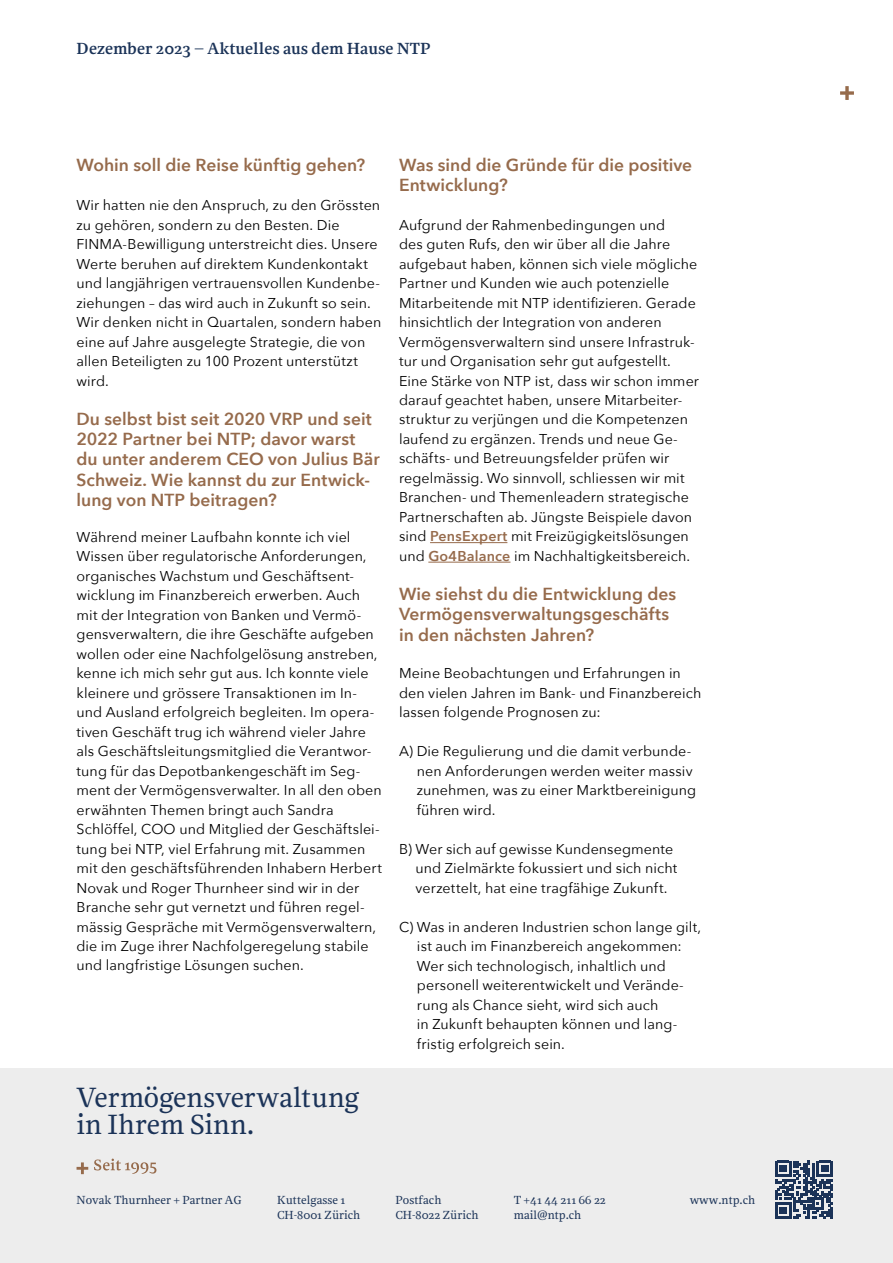
<style>
.page{position:relative;width:893px;height:1263px;background:#fff}
.page>*{position:absolute;margin:0;border:0;box-sizing:border-box;transform-origin:0 0}
.t1{font:28.5px/27px "NN Rekja";letter-spacing:-.005em;color:#1b3358}
.t2{font:600 17.4px/20.4px "Avenir Next";letter-spacing:.005em;color:#966b4c}
.t3{font:700 16.5px "NN Rekja";color:#1b3358}
.t4{font:14.25px/19.5px "Avenir Next";letter-spacing:.005em;color:#000}
.t5{font:12px/15px "NN Rekja";color:#1b3358}
.s1{font-weight:600;color:#966b4c}
</style>
<div class="page">
<svg style="left:840px;top:86px;width:14px;height:14px"></svg>
<div style="left:0;top:1068px;width:893px;height:195px;background:#ededed"></div>
<svg style="left:77px;top:1162px;width:11px;height:12px"></svg>
<svg style="left:94px;top:1159px;width:63px;height:15px"></svg>
<svg style="left:775px;top:1160px;width:58px;height:58px"></svg>
<hr style="left:430px;top:542px;width:77px;height:1px;background:#966b4c">
<hr style="left:428px;top:562px;width:82px;height:1px;background:#966b4c">
<p class="t3" style="left:77px;top:39px;width:356px">Dezember 2023 – Aktuelles aus dem Hause NTP</p>
<p class="t2" style="left:77px;top:154px;width:290px">Wohin soll die Reise künftig gehen?</p>
<p class="t4" style="left:77px;top:195px;width:306px">Wir hatten nie den Anspruch, zu den Grössten zu gehören, sondern zu den Besten. Die FINMA-Bewilligung unterstreicht dies. Unsere Werte beruhen auf direktem Kundenkontakt und langjährigen vertrauensvollen Kundenbe&shy;ziehungen – das wird auch in Zukunft so sein.<br>Wir denken nicht in Quartalen, sondern haben eine auf Jahre ausgelegte Strategie, die von allen Beteiligten zu 100 Prozent unterstützt wird.</p>
<p class="t2" style="left:77px;top:408px;width:305px">Du selbst bist seit 2020 VRP und seit<br>2022 Partner bei NTP; davor warst du unter anderem CEO von Julius Bär<br>Schweiz. Wie kannst du zur Entwick&shy;lung von NTP beitragen?</p>
<p class="t4" style="left:77px;top:526px;width:307px">Während meiner Laufbahn konnte ich viel Wissen über regulatorische Anforderungen, organisches Wachstum und Geschäftsent&shy;wicklung im Finanzbereich erwerben. Auch mit der Integration von Banken und Vermö&shy;gensverwaltern, die ihre Geschäfte aufgeben wollen oder eine Nachfolgelösung anstreben, kenne ich mich sehr gut aus. Ich konnte viele kleinere und grössere Transaktionen im In&shy;und Ausland erfolgreich begleiten. Im opera&shy;tiven Geschäft trug ich während vieler Jahre als Geschäftsleitungsmitglied die Verantwor&shy;tung für das Depotbankengeschäft im Seg&shy;ment der Vermögensverwalter. In all den oben erwähnten Themen bringt auch Sandra Schlöffel, COO und Mitglied der Geschäftslei&shy;tung bei NTP, viel Erfahrung mit. Zusammen mit den geschäftsführenden Inhabern Herbert Novak und Roger Thurnheer sind wir in der Branche sehr gut vernetzt und führen regel&shy;mässig Gespräche mit Vermögensverwaltern, die im Zuge ihrer Nachfolgeregelung stabile und langfristige Lösungen suchen.</p>
<h1 class="t1" style="left:77px;top:1084px;width:285px">Vermögensverwaltung in Ihrem Sinn.</h1>
<p class="t2" style="left:399px;top:154px;width:295px">Was sind die Gründe für die positive<br>Entwicklung?</p>
<p class="t4" style="left:399px;top:214px;width:301px">Aufgrund der Rahmenbedingungen und<br>des guten Rufs, den wir über all die Jahre aufgebaut haben, können sich viele mögliche Partner und Kunden wie auch potenzielle Mitarbeitende mit NTP identifizieren. Gerade hinsichtlich der Integration von anderen Vermögensverwaltern sind unsere Infrastruk&shy;tur und Organisation sehr gut aufgestellt.<br>Eine Stärke von NTP ist, dass wir schon immer darauf geachtet haben, unsere Mitarbeiter&shy;struktur zu verjüngen und die Kompetenzen laufend zu ergänzen. Trends und neue Ge&shy;schäfts- und Betreuungsfelder prüfen wir regelmässig. Wo sinnvoll, schliessen wir mit Branchen- und Themenleadern strategische Partnerschaften ab. Jüngste Beispiele davon sind <span class="s1">PensExpert</span> mit Freizügigkeitslösungen und <span class="s1">Go4Balance</span> im Nachhaltigkeitsbereich.</p>
<p class="t2" style="left:399px;top:583px;width:279px">Wie siehst du die Entwicklung des<br>Vermögensverwaltungsgeschäfts in den nächsten Jahren?</p>
<p class="t4" style="left:399px;top:663px;width:304px">Meine Beobachtungen und Erfahrungen in den vielen Jahren im Bank- und Finanzbereich lassen folgende Prognosen zu:</p>
<p class="t4" style="left:417px;top:741px;width:281px;text-indent:-18px">A) Die Regulierung und die damit verbunde&shy;nen Anforderungen werden weiter massiv zunehmen, was zu einer Marktbereinigung führen wird.</p>
<p class="t4" style="left:415px;top:838px;width:263px;text-indent:-16px">B) Wer sich auf gewisse Kundensegmente und Zielmärkte fokussiert und sich nicht verzettelt, hat eine tragfähige Zukunft.</p>
<p class="t4" style="left:417px;top:916px;width:286px;text-indent:-18px">C) Was in anderen Industrien schon lange gilt, ist auch im Finanzbereich angekommen:<br>Wer sich technologisch, inhaltlich und personell weiterentwickelt und Verände&shy;rung als Chance sieht, wird sich auch<br>in Zukunft behaupten können und lang&shy;fristig erfolgreich sein.</p>
<p class="t5" style="left:77px;top:1193px;width:167px">Novak Thurnheer + Partner AG</p>
<p class="t5" style="left:277px;top:1193px;width:70px">Kuttelgasse 1</p>
<p class="t5" style="left:690px;top:1192px;width:67px">www.ntp.ch</p>
<p class="t5" style="left:277px;top:1208px;width:85px">CH-8001 Zürich</p>
<p class="t5" style="left:395px;top:1193px;width:85px">Postfach<br>CH-8022 Zürich</p>
<p class="t5" style="left:514px;top:1193px;width:94px">T +41 44 211 66 22 mail@ntp.ch</p>
</div>
